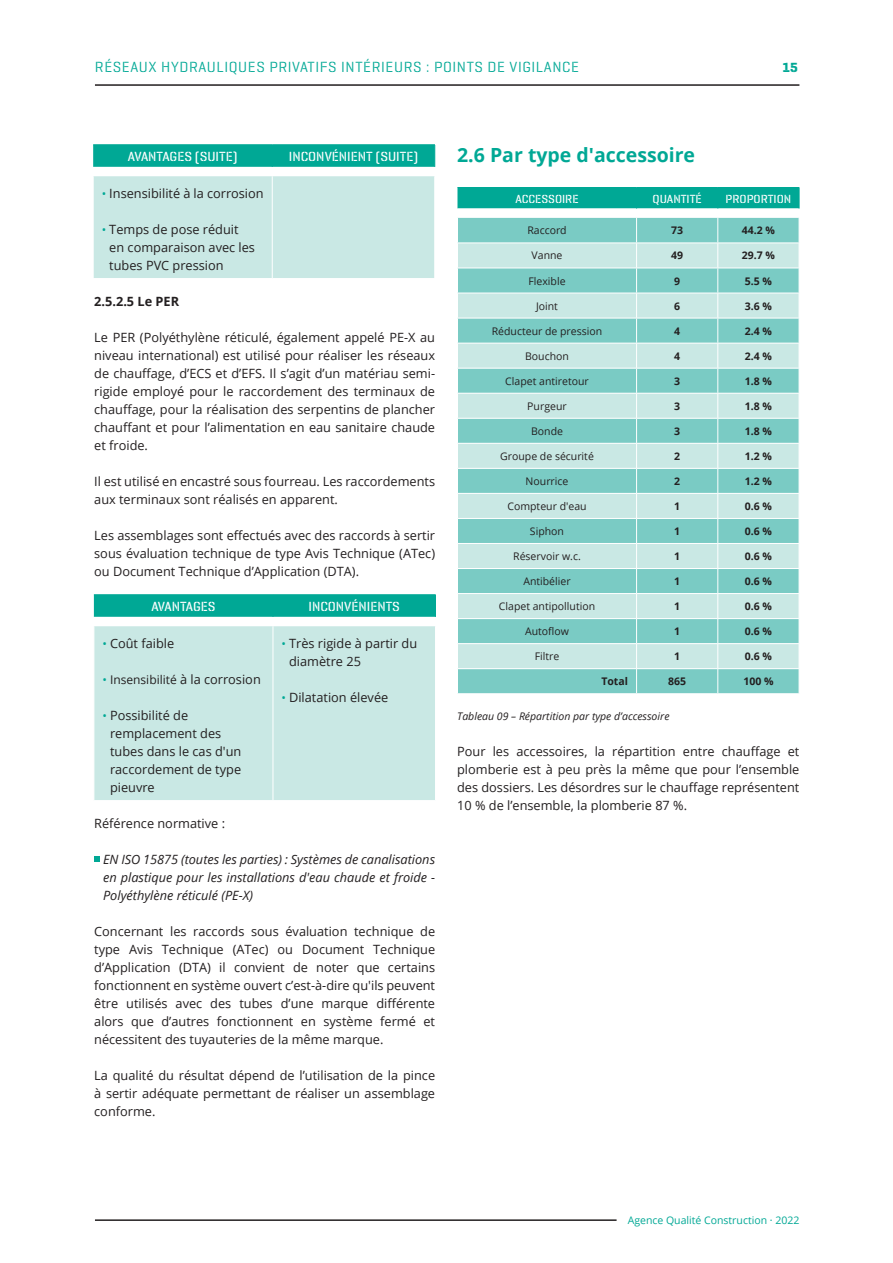
<style>
.page{position:relative;width:893px;height:1263px;background:#fff}
.page>*{position:absolute;margin:0;border:0;box-sizing:border-box;transform-origin:0 0}
.intertitre{font:700 19.5px "Open Sans";color:#00a895}
.t1{font:15px "Geogrotesque Stencil A";letter-spacing:.04em;color:#00a895}
.legende{font:500 13.5px "Geogrotesque Stencil C";color:#fff}
.t2{font:700 13.5px "Geogrotesque Stencil A";color:#00a895}
.texte_courant{font:12.75px/18px "Open Sans";color:#231f20;text-align:justify}
.texte_courant-2{font:italic 12.75px/18px "Open Sans";color:#231f20;text-align:justify}
.intertitre_3e_nivo{font:700 12.75px "Open Sans";color:#231f20}
.legende-2{font:500 12px "Geogrotesque Stencil C";color:#fff}
.texte_courant-3{font:12px "Open Sans";color:#231f20}
.legende-3{font:10.5px "Open Sans";color:#231f20}
.legende-4{font:700 10.5px "Open Sans";color:#231f20}
.légende{font:italic 10.5px "Open Sans";color:#231f20}
.t3{font:10.5px "Open Sans";color:#00a895}
.s1{font-size:12px;color:#00a895}
.s2{color:#00a895}
.s3{font-size:12.75px}
</style>
<div class="page">
<svg style="left:94px;top:856px;width:6px;height:6px"></svg>
<div style="left:95px;top:626px;width:340px;height:174px;background:#c9e8e4"></div>
<hr style="left:94px;top:594px;width:179px;height:1px;background:#00a895">
<hr style="left:273px;top:594px;width:163px;height:1px;background:#00a895">
<div style="left:94px;top:595px;width:342px;height:22px;background:#00a895"></div>
<hr style="left:273px;top:626px;width:1px;height:174px;background:#fff">
<svg style="left:457px;top:187px;width:343px;height:506px;background:#9fd9d3"></svg>
<hr style="left:93px;top:144px;width:179px;height:1px;background:#00a895">
<hr style="left:272px;top:144px;width:163px;height:1px;background:#00a895">
<svg style="left:93px;top:145px;width:342px;height:133px;background:#abdfd8"></svg>
<hr style="left:93px;top:176px;width:1px;height:102px;background:#fff">
<hr style="left:272px;top:176px;width:1px;height:102px;background:#fff">
<hr style="left:434px;top:176px;width:1px;height:102px;background:#fff">
<hr style="left:95px;top:84px;width:704px;height:2px;background:#231f20">
<hr style="left:95px;top:1219px;width:522px;height:2px;background:#231f20">
<p class="t1" style="left:95px;top:58px;width:485px">RÉSEAUX HYDRAULIQUES PRIVATIFS INTÉRIEURS : POINTS DE VIGILANCE</p>
<p class="t2" style="left:783px;top:59px;width:17px">15</p>
<p class="legende" style="left:128px;top:148px;width:111px">AVANTAGES (SUITE)</p>
<p class="legende" style="left:289px;top:148px;width:131px">INCONVÉNIENT (SUITE)</p>
<p class="texte_courant" style="left:102px;top:184px;width:164px"><span class="s1">•</span> Insensibilité à la corrosion</p>
<p class="texte_courant" style="left:109px;top:220px;width:147px;text-align:left;text-indent:-8px"><span class="s1">•</span> Temps de pose réduit en comparaison avec les tubes PVC pression</p>
<p class="intertitre_3e_nivo" style="left:94px;top:292px;width:86px">2.5.2.5 Le PER</p>
<p class="texte_courant" style="left:94px;top:328px;width:342px">Le PER (Polyéthylène réticulé, également appelé PE-X au niveau international) est utilisé pour réaliser les réseaux de chauffage, d’ECS et d’EFS. Il s’agit d’un matériau semi&shy;rigide employé pour le raccordement des terminaux de chauffage, pour la réalisation des serpentins de plancher chauffant et pour l’alimentation en eau sanitaire chaude et froide.</p>
<p class="texte_courant" style="left:94px;top:472px;width:342px">Il est utilisé en encastré sous fourreau. Les raccordements aux terminaux sont réalisés en apparent.</p>
<p class="texte_courant" style="left:94px;top:526px;width:342px">Les assemblages sont effectués avec des raccords à sertir sous évaluation technique de type Avis Technique (ATec) ou Document Technique d’Application (DTA).</p>
<p class="legende" style="left:151px;top:598px;width:66px">AVANTAGES</p>
<p class="legende" style="left:308px;top:598px;width:93px">INCONVÉNIENTS</p>
<p class="texte_courant" style="left:102px;top:634px;width:73px"><span class="s1">•</span> Coût faible</p>
<p class="texte_courant-3" style="left:102px;top:671px;width:160px"><span class="s2">•</span> Insensibilité <span class="s3">à la corrosion</span></p>
<p class="texte_courant" style="left:110px;top:706px;width:133px;text-align:left;text-indent:-8px"><span class="s1">•</span> Possibilité de remplacement des tubes dans le cas d'un raccordement de type pieuvre</p>
<p class="texte_courant" style="left:289px;top:634px;width:130px;text-indent:-8px"><span class="s1">•</span> Très rigide à partir du diamètre 25</p>
<p class="texte_courant" style="left:281px;top:688px;width:108px"><span class="s1">•</span> Dilatation élevée</p>
<p class="texte_courant" style="left:94px;top:814px;width:132px">Référence normative :</p>
<p class="texte_courant-2" style="left:103px;top:850px;width:334px">EN ISO 15875 (toutes les parties) : Systèmes de canalisations en plastique pour les installations d'eau chaude et froide - Polyéthylène réticulé (PE-X)</p>
<p class="texte_courant" style="left:94px;top:922px;width:342px">Concernant les raccords sous évaluation technique de type Avis Technique (ATec) ou Document Technique d’Application (DTA) il convient de noter que certains fonctionnent en système ouvert c’est-à-dire qu'ils peuvent être utilisés avec des tubes d’une marque différente alors que d’autres fonctionnent en système fermé et nécessitent des tuyauteries de la même marque.</p>
<p class="texte_courant" style="left:94px;top:1066px;width:342px">La qualité du résultat dépend de l’utilisation de la pince à sertir adéquate permettant de réaliser un assemblage conforme.</p>
<p class="intertitre" style="left:457px;top:141px;width:239px">2.6 Par type d'accessoire</p>
<p class="legende-2" style="left:515px;top:191px;width:65px">ACCESSOIRE</p>
<p class="legende-2" style="left:653px;top:191px;width:51px">QUANTITÉ</p>
<p class="legende-2" style="left:725px;top:191px;width:67px">PROPORTION</p>
<p class="legende-3" style="left:527px;top:223px;width:41px">Raccord</p>
<p class="legende-4" style="left:671px;top:223px;width:13px">73</p>
<p class="legende-4" style="left:742px;top:223px;width:35px">44.2 %</p>
<p class="legende-3" style="left:532px;top:248px;width:32px">Vanne</p>
<p class="legende-4" style="left:671px;top:248px;width:13px">49</p>
<p class="legende-4" style="left:742px;top:248px;width:35px">29.7 %</p>
<p class="legende-3" style="left:528px;top:273px;width:39px">Flexible</p>
<p class="legende-4" style="left:674px;top:273px;width:7px">9</p>
<p class="legende-4" style="left:745px;top:273px;width:29px">5.5 %</p>
<p class="legende-3" style="left:536px;top:299px;width:23px">Joint</p>
<p class="legende-4" style="left:674px;top:298px;width:7px">6</p>
<p class="legende-4" style="left:745px;top:298px;width:29px">3.6 %</p>
<p class="legende-3" style="left:492px;top:324px;width:112px">Réducteur de pression</p>
<p class="legende-4" style="left:674px;top:323px;width:7px">4</p>
<p class="legende-4" style="left:745px;top:323px;width:29px">2.4 %</p>
<p class="legende-3" style="left:525px;top:349px;width:45px">Bouchon</p>
<p class="legende-4" style="left:674px;top:348px;width:7px">4</p>
<p class="legende-4" style="left:745px;top:348px;width:29px">2.4 %</p>
<p class="legende-3" style="left:505px;top:374px;width:85px">Clapet antiretour</p>
<p class="legende-4" style="left:674px;top:373px;width:7px">3</p>
<p class="legende-4" style="left:745px;top:373px;width:29px">1.8 %</p>
<p class="legende-3" style="left:527px;top:399px;width:41px">Purgeur</p>
<p class="legende-4" style="left:674px;top:398px;width:7px">3</p>
<p class="legende-4" style="left:745px;top:398px;width:29px">1.8 %</p>
<p class="legende-3" style="left:531px;top:424px;width:33px">Bonde</p>
<p class="legende-4" style="left:674px;top:424px;width:7px">3</p>
<p class="legende-4" style="left:745px;top:424px;width:29px">1.8 %</p>
<p class="legende-3" style="left:500px;top:449px;width:95px">Groupe de sécurité</p>
<p class="legende-4" style="left:674px;top:449px;width:7px">2</p>
<p class="legende-4" style="left:745px;top:449px;width:29px">1.2 %</p>
<p class="legende-3" style="left:526px;top:474px;width:44px">Nourrice</p>
<p class="legende-4" style="left:674px;top:474px;width:7px">2</p>
<p class="legende-4" style="left:745px;top:474px;width:29px">1.2 %</p>
<p class="legende-3" style="left:507px;top:499px;width:81px">Compteur d'eau</p>
<p class="legende-4" style="left:674px;top:499px;width:7px">1</p>
<p class="legende-4" style="left:745px;top:499px;width:29px">0.6 %</p>
<p class="legende-3" style="left:530px;top:524px;width:36px">Siphon</p>
<p class="legende-4" style="left:674px;top:524px;width:7px">1</p>
<p class="legende-4" style="left:745px;top:524px;width:29px">0.6 %</p>
<p class="legende-3" style="left:513px;top:549px;width:69px">Réservoir w.c.</p>
<p class="legende-4" style="left:674px;top:549px;width:7px">1</p>
<p class="legende-4" style="left:745px;top:549px;width:29px">0.6 %</p>
<p class="legende-3" style="left:523px;top:574px;width:49px">Antibélier</p>
<p class="legende-4" style="left:674px;top:574px;width:7px">1</p>
<p class="legende-4" style="left:745px;top:574px;width:29px">0.6 %</p>
<p class="legende-3" style="left:499px;top:599px;width:98px">Clapet antipollution</p>
<p class="legende-4" style="left:674px;top:599px;width:7px">1</p>
<p class="legende-4" style="left:745px;top:599px;width:29px">0.6 %</p>
<p class="legende-3" style="left:525px;top:624px;width:45px">Autoflow</p>
<p class="legende-4" style="left:674px;top:624px;width:7px">1</p>
<p class="legende-4" style="left:745px;top:624px;width:29px">0.6 %</p>
<p class="legende-3" style="left:535px;top:649px;width:26px">Filtre</p>
<p class="legende-4" style="left:674px;top:649px;width:7px">1</p>
<p class="legende-4" style="left:745px;top:649px;width:29px">0.6 %</p>
<p class="legende-4" style="left:601px;top:674px;width:28px">Total</p>
<p class="legende-4" style="left:668px;top:674px;width:19px">865</p>
<p class="legende-4" style="left:743px;top:674px;width:32px">100 %</p>
<p class="légende" style="left:457px;top:709px;width:214px">Tableau 09 – Répartition par type d’accessoire</p>
<p class="texte_courant" style="left:457px;top:742px;width:344px">Pour les accessoires, la répartition entre chauffage et plomberie est à peu près la même que pour l’ensemble des dossiers. Les désordres sur le chauffage représentent 10 % de l’ensemble, la plomberie 87 %.</p>
<p class="t3" style="left:628px;top:1213px;width:173px">Agence Qualité Construction · 2022</p>
</div>
